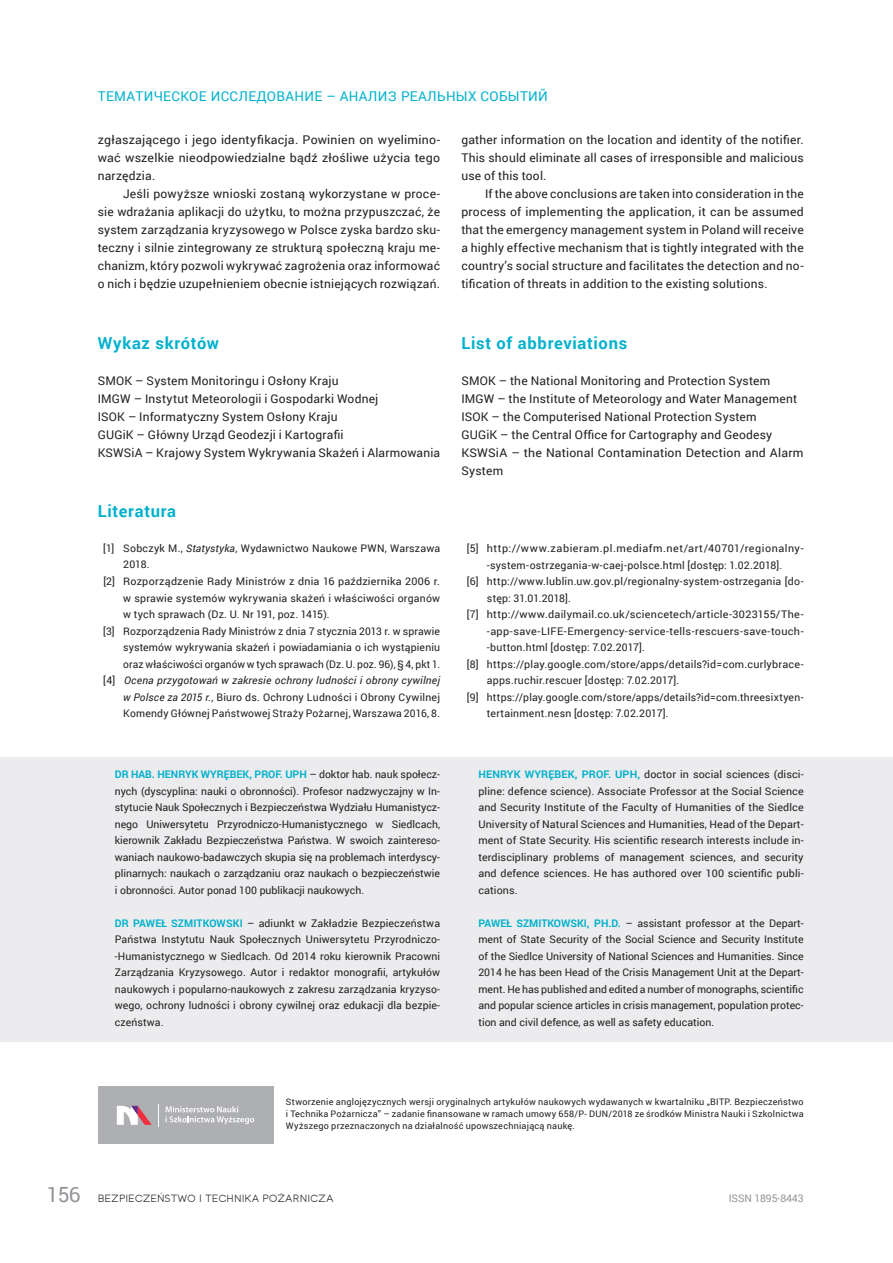
<style>
.page{position:relative;width:893px;height:1263px;background:#fff}
.page>*{position:absolute;margin:0;border:0;box-sizing:border-box;transform-origin:0 0}
.t1{font:700 16.5px "Roboto";letter-spacing:.045em;color:#00b1cd}
.t2{font:13.5px "Roboto";letter-spacing:.025em;color:#00b1cd}
.t3{font:12px/18px "Roboto";letter-spacing:.015em;color:#231f20;text-align:justify}
.t4{font:10.5px/16.5px "Roboto";letter-spacing:.015em;color:#231f20;text-align:justify}
.t5{font:10.5px "Roboto";letter-spacing:.045em;color:#231f20}
.t6{font:italic 10.5px "Roboto";letter-spacing:.02em;color:#231f20}
.t7{font:10.5px "Toma Sans";color:#231f20}
.t8{font:10.5px "Roboto";letter-spacing:-.01em;color:#939598}
.t9{font:9px/12px "Roboto";letter-spacing:.025em;color:#231f20;text-align:justify}
.s1{font-style:italic}
.s2{font-style:normal}
.s3{font-weight:700;color:#00b1cd}
.s4{font-family:"Roboto";font-size:21px;color:#939598}
</style>
<div class="page">
<div style="left:0;top:757px;width:893px;height:285px;background:#ececee"></div>
<div style="left:98px;top:1087px;width:175px;height:57px;background:#aeafb3"></div>
<svg style="left:117px;top:1106px;width:35px;height:19px"></svg>
<svg style="left:165px;top:1106px;width:89px;height:18px"></svg>
<svg style="left:158px;top:1104px;width:1px;height:22px"></svg>
<p class="t2" style="left:98px;top:86px;width:452px">ТЕМАТИЧЕСКОЕ ИССЛЕДОВАНИЕ – АНАЛИЗ РЕАЛЬНЫХ СОБЫТИЙ</p>
<p class="t3" style="left:98px;top:131px;width:344px">zgłaszającego i jego identyfikacja. Powinien on wyelimino&shy;wać wszelkie nieodpowiedzialne bądź złośliwe użycia tego narzędzia.</p>
<p class="t3" style="left:98px;top:185px;width:344px;text-indent:25px">Jeśli powyższe wnioski zostaną wykorzystane w proce&shy;sie wdrażania aplikacji do użytku, to można przypuszczać, że system zarządzania kryzysowego w Polsce zyska bardzo sku&shy;teczny i silnie zintegrowany ze strukturą społeczną kraju me&shy;chanizm, który pozwoli wykrywać zagrożenia oraz informować o nich i będzie uzupełnieniem obecnie istniejących rozwiązań.</p>
<h1 class="t1" style="left:98px;top:331px;width:123px">Wykaz skrótów</h1>
<p class="t3" style="left:98px;top:371px;width:344px;text-align:left">SMOK – System Monitoringu i Osłony Kraju<br>IMGW – Instytut Meteorologii i Gospodarki Wodnej<br>ISOK – Informatyczny System Osłony Kraju<br>GUGiK – Główny Urząd Geodezji i Kartografii<br>KSWSiA – Krajowy System Wykrywania Skażeń i Alarmowania</p>
<h1 class="t1" style="left:98px;top:500px;width:80px">Literatura</h1>
<p class="t4" style="left:103px;top:540px;width:338px">[1] Sobczyk M., <span class="s1">Statystyka</span>, Wydawnictwo Naukowe PWN, Warszawa</p>
<p class="t4" style="left:123px;top:556px;width:28px">2018.</p>
<p class="t4" style="left:103px;top:573px;width:338px">[2] Rozporządzenie Rady Ministrów z dnia 16 października 2006 r.</p>
<p class="t4" style="left:123px;top:589px;width:318px">w sprawie systemów wykrywania skażeń i właściwości organów</p>
<p class="t4" style="left:123px;top:606px;width:208px">w tych sprawach (Dz. U. Nr 191, poz. 1415).</p>
<p class="t4" style="left:103px;top:622px;width:338px">[3] Rozporządzenia Rady Ministrów z dnia 7 stycznia 2013 r. w sprawie</p>
<p class="t4" style="left:123px;top:639px;width:318px">systemów wykrywania skażeń i powiadamiania o ich wystąpieniu</p>
<p class="t4" style="left:123px;top:655px;width:318px">oraz właściwości organów w tych sprawach (Dz. U. poz. 96), § 4, pkt 1.</p>
<p class="t6" style="left:103px;top:673px;width:338px"><span class="s2">[4]</span> Ocena przygotowań w zakresie ochrony ludności i obrony cywilnej</p>
<p class="t4" style="left:123px;top:688px;width:318px"><span class="s1">w Polsce za 2015 r.</span>, Biuro ds. Ochrony Ludności i Obrony Cywilnej</p>
<p class="t4" style="left:123px;top:705px;width:318px">Komendy Głównej Państwowej Straży Pożarnej, Warszawa 2016, 8.</p>
<p class="t4" style="left:115px;top:766px;width:327px"><span class="s3">DR HAB. HENRYK WYRĘBEK, PROF. UPH</span> – doktor hab. nauk społecz&shy;nych (dyscyplina: nauki o obronności). Profesor nadzwyczajny w In&shy;stytucie Nauk Społecznych i Bezpieczeństwa Wydziału Humanistycz&shy;nego Uniwersytetu Przyrodniczo-Humanistycznego w Siedlcach, kierownik Zakładu Bezpieczeństwa Państwa. W swoich zaintereso&shy;waniach naukowo-badawczych skupia się na problemach interdyscy&shy;plinarnych: naukach o zarządzaniu oraz naukach o bezpieczeństwie i obronności. Autor ponad 100 publikacji naukowych.</p>
<p class="t4" style="left:115px;top:914px;width:327px"><span class="s3">DR PAWEŁ SZMITKOWSKI</span> – adiunkt w Zakładzie Bezpieczeństwa Państwa Instytutu Nauk Społecznych Uniwersytetu Przyrodniczo--Humanistycznego w Siedlcach. Od 2014 roku kierownik Pracowni Zarządzania Kryzysowego. Autor i redaktor monografii, artykułów naukowych i popularno-naukowych z zakresu zarządzania kryzyso&shy;wego, ochrony ludności i obrony cywilnej oraz edukacji dla bezpie&shy;czeństwa.</p>
<p class="t3" style="left:461px;top:131px;width:344px">gather information on the location and identity of the notifier.<br>This should eliminate all cases of irresponsible and malicious use of this tool.</p>
<p class="t3" style="left:461px;top:185px;width:344px;text-indent:24px">If the above conclusions are taken into consideration in the process of implementing the application, it can be assumed that the emergency management system in Poland will receive a highly effective mechanism that is tightly integrated with the country’s social structure and facilitates the detection and no&shy;tification of threats in addition to the existing solutions.</p>
<h1 class="t1" style="left:461px;top:331px;width:167px">List of abbreviations</h1>
<p class="t3" style="left:461px;top:371px;width:344px;text-align:left">SMOK – the National Monitoring and Protection System IMGW – the Institute of Meteorology and Water Management ISOK – the Computerised National Protection System<br>GUGiK – the Central Office for Cartography and Geodesy KSWSiA – the National Contamination Detection and Alarm System</p>
<p class="t5" style="left:467px;top:541px;width:338px">[5] http://www.zabieram.pl.mediafm.net/art/40701/regionalny-</p>
<p class="t4" style="left:487px;top:556px;width:297px">-system-ostrzegania-w-caej-polsce.html [dostęp: 1.02.2018].</p>
<p class="t4" style="left:467px;top:573px;width:338px">[6] http://www.lublin.uw.gov.pl/regionalny-system-ostrzegania [do-</p>
<p class="t4" style="left:487px;top:589px;width:86px">stęp: 31.01.2018].</p>
<p class="t4" style="left:467px;top:606px;width:338px">[7] http://www.dailymail.co.uk/sciencetech/article-3023155/The-</p>
<p class="t4" style="left:487px;top:622px;width:318px">-app-save-LIFE-Emergency-service-tells-rescuers-save-touch-</p>
<p class="t4" style="left:487px;top:639px;width:160px">-button.html [dostęp: 7.02.2017].</p>
<p class="t4" style="left:467px;top:655px;width:338px">[8] https://play.google.com/store/apps/details?id=com.curlybrace-</p>
<p class="t4" style="left:487px;top:672px;width:194px">apps.ruchir.rescuer [dostęp: 7.02.2017].</p>
<p class="t4" style="left:467px;top:688px;width:338px">[9] https://play.google.com/store/apps/details?id=com.threesixtyen-</p>
<p class="t4" style="left:487px;top:705px;width:183px">tertainment.nesn [dostęp: 7.02.2017].</p>
<p class="t4" style="left:478px;top:766px;width:327px"><span class="s3">HENRYK WYRĘBEK, PROF. UPH,</span> doctor in social sciences (disci&shy;pline: defence science). Associate Professor at the Social Science and Security Institute of the Faculty of Humanities of the Siedlce University of Natural Sciences and Humanities, Head of the Depart&shy;ment of State Security. His scientific research interests include in&shy;terdisciplinary problems of management sciences, and security and defence sciences. He has authored over 100 scientific publi&shy;cations.</p>
<p class="t4" style="left:478px;top:914px;width:327px"><span class="s3">PAWEŁ SZMITKOWSKI, PH.D.</span> – assistant professor at the Depart&shy;ment of State Security of the Social Science and Security Institute of the Siedlce University of National Sciences and Humanities. Since 2014 he has been Head of the Crisis Management Unit at the Depart&shy;ment. He has published and edited a number of monographs, scientific and popular science articles in crisis management, population protec&shy;tion and civil defence, as well as safety education.</p>
<p class="t9" style="left:286px;top:1095px;width:519px">Stworzenie anglojęzycznych wersji oryginalnych artykułów naukowych wydawanych w kwartalniku „BITP. Bezpieczeństwo i Technika Pożarnicza” – zadanie finansowane w ramach umowy 658/P- DUN/2018 ze środków Ministra Nauki i Szkolnictwa Wyższego przeznaczonych na działalność upowszechniającą naukę.</p>
<p class="t7" style="left:47px;top:1190px;width:288px"><span class="s4">156</span> BEZPIECZEŃSTWO I TECHNIKA POŻARNICZA</p>
<p class="t8" style="left:729px;top:1190px;width:76px">ISSN 1895-8443</p>
</div>
